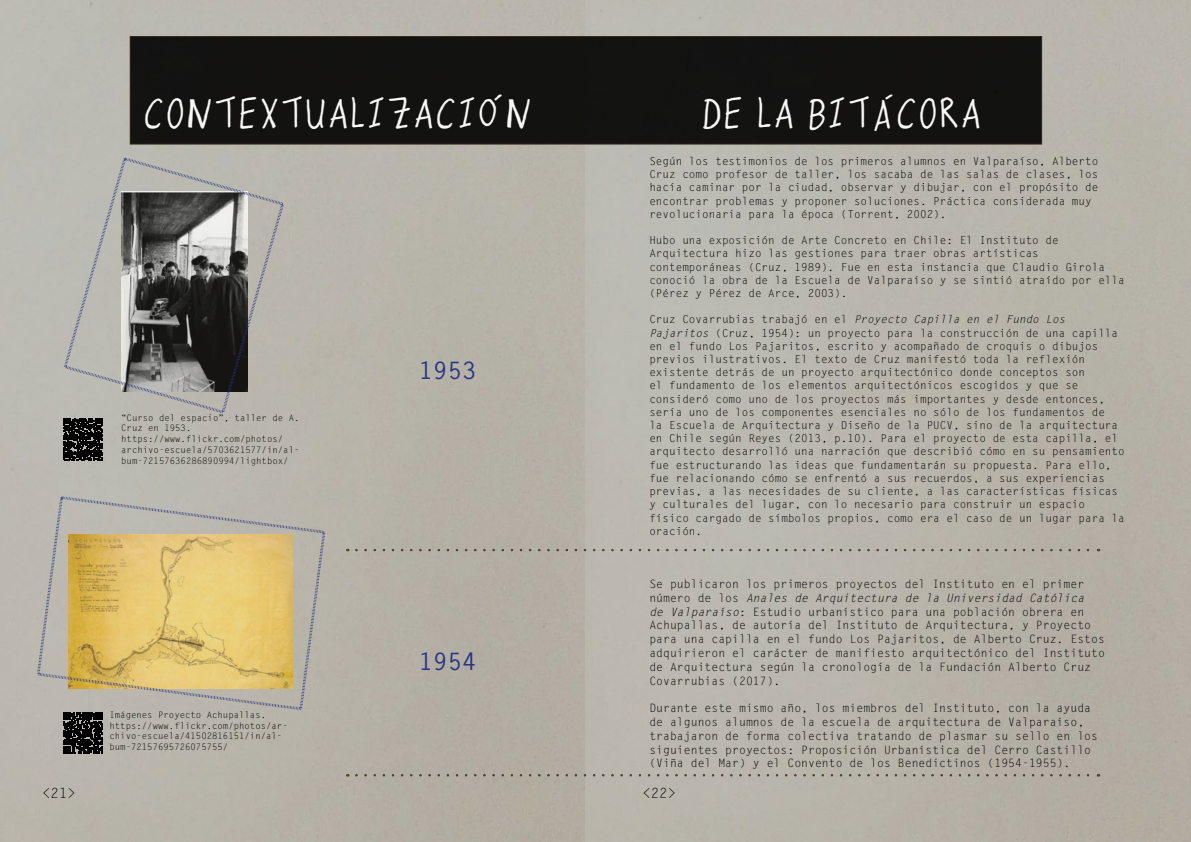
<style>
.page{position:relative;width:1191px;height:842px;background:#fff}
.page>*{position:absolute;margin:0;border:0;box-sizing:border-box;transform-origin:0 0}
.t1{font:48px "Hecho A Mano";color:#fff}
.t2{font:700 24px "Letter Gothic Std";color:#283583}
.t3{font:14px "Letter Gothic Std";color:#000}
.t4{font:11.5px/13.8px "Letter Gothic Std";color:#000}
.t5{font:11px/13.2px "Letter Gothic Std";color:#000}
.t6{font:9px/10.8px "Letter Gothic Std";color:#000}
.s1{font-style:italic}
</style>
<div class="page">
<img style="left:0;top:0;width:586px;height:842px">
<div style="left:130px;top:36px;width:911px;height:108px;background:#121211"></div>
<div style="left:130px;top:36px;width:912px;height:109px;border:1px solid #291b00"></div>
<div style="left:337px;top:542px;width:771px;height:10px;background:#000;opacity:.72"></div>
<div style="left:337px;top:767px;width:771px;height:10px;background:#000;opacity:.72"></div>
<svg style="left:63px;top:712px;width:40px;height:42px;background:#1b1a19"></svg>
<svg style="left:28px;top:488px;width:307px;height:224px;background:#cbba8b"></svg>
<svg style="left:55px;top:148px;width:240px;height:269px;background:#93938e"></svg>
<svg style="left:63px;top:418px;width:40px;height:42px;background:#191918"></svg>
<h1 class="t1" style="left:143px;top:95px;width:391px">CONTEXTUALIZACIÓN</h1>
<h1 class="t1" style="left:700px;top:95px;width:283px">DE LA BITÁCORA</h1>
<p class="t6" style="left:121px;top:412px;width:180px">“Curso del espacio”, taller de A.<br>Cruz en 1953. https://www.flickr.com/photos/ archivo-escuela/5703621577/in/al&shy;bum-72157636286890994/lightbox/</p>
<p class="t6" style="left:109px;top:710px;width:180px">Imágenes Proyecto Achupallas. https://www.flickr.com/photos/ar&shy;chivo-escuela/41502816151/in/al&shy;bum-72157695726075755/</p>
<h2 class="t2" style="left:419px;top:356px;width:59px">1953</h2>
<h2 class="t2" style="left:419px;top:646px;width:59px">1954</h2>
<p class="t5" style="left:649px;top:155px;width:450px">Según los testimonios de los primeros alumnos en Valparaíso, Alberto Cruz como profesor de taller, los sacaba de las salas de clases, los hacía caminar por la ciudad, observar y dibujar, con el propósito de encontrar problemas y proponer soluciones. Práctica considerada muy revolucionaria para la época (Torrent, 2002).</p>
<p class="t5" style="left:649px;top:234px;width:477px">Hubo una exposición de Arte Concreto en Chile: El Instituto de Arquitectura hizo las gestiones para traer obras artísticas contemporáneas (Cruz, 1989). Fue en esta instancia que Claudio Girola conoció la obra de la Escuela de Valparaíso y se sintió atraído por ella (Pérez y Pérez de Arce, 2003).</p>
<p class="t5" style="left:649px;top:313px;width:477px">Cruz Covarrubias trabajó en el <span class="s1">Proyecto Capilla en el Fundo Los Pajaritos</span> (Cruz, 1954): un proyecto para la construcción de una capilla en el fundo Los Pajaritos, escrito y acompañado de croquis o dibujos previos ilustrativos. El texto de Cruz manifestó toda la reflexión existente detrás de un proyecto arquitectónico donde conceptos son<br>el fundamento de los elementos arquitectónicos escogidos y que se consideró como uno de los proyectos más importantes y desde entonces, sería uno de los componentes esenciales no sólo de los fundamentos de<br>la Escuela de Arquitectura y Diseño de la PUCV, sino de la arquitectura en Chile según Reyes (2013, p.10). Para el proyecto de esta capilla, el arquitecto desarrolló una narración que describió cómo en su pensamiento fue estructurando las ideas que fundamentarán su propuesta. Para ello, fue relacionando cómo se enfrentó a sus recuerdos, a sus experiencias previas, a las necesidades de su cliente, a las características físicas y culturales del lugar, con lo necesario para construir un espacio físico cargado de símbolos propios, como era el caso de un lugar para la oración.</p>
<p class="t4" style="left:649px;top:577px;width:457px">Se publicaron los primeros proyectos del Instituto en el primer número de los <span class="s1">Anales de Arquitectura de la Universidad Católica<br>de Valparaíso</span>: Estudio urbanístico para una población obrera en Achupallas, de autoría del Instituto de Arquitectura, y Proyecto para una capilla en el fundo Los Pajaritos, de Alberto Cruz. Estos adquirieron el carácter de manifiesto arquitectónico del Instituto de Arquitectura según la cronología de la Fundación Alberto Cruz Covarrubias (2017).</p>
<p class="t4" style="left:649px;top:701px;width:450px">Durante este mismo año, los miembros del Instituto, con la ayuda de algunos alumnos de la escuela de arquitectura de Valparaíso, trabajaron de forma colectiva tratando de plasmar su sello en los siguientes proyectos: Proposición Urbanística del Cerro Castillo (Viña del Mar) y el Convento de los Benedictinos (1954-1955).</p>
<p class="t3" style="left:42px;top:785px;width:35px">&lt;21&gt;</p>
<p class="t3" style="left:642px;top:785px;width:35px">&lt;22&gt;</p>
</div>
